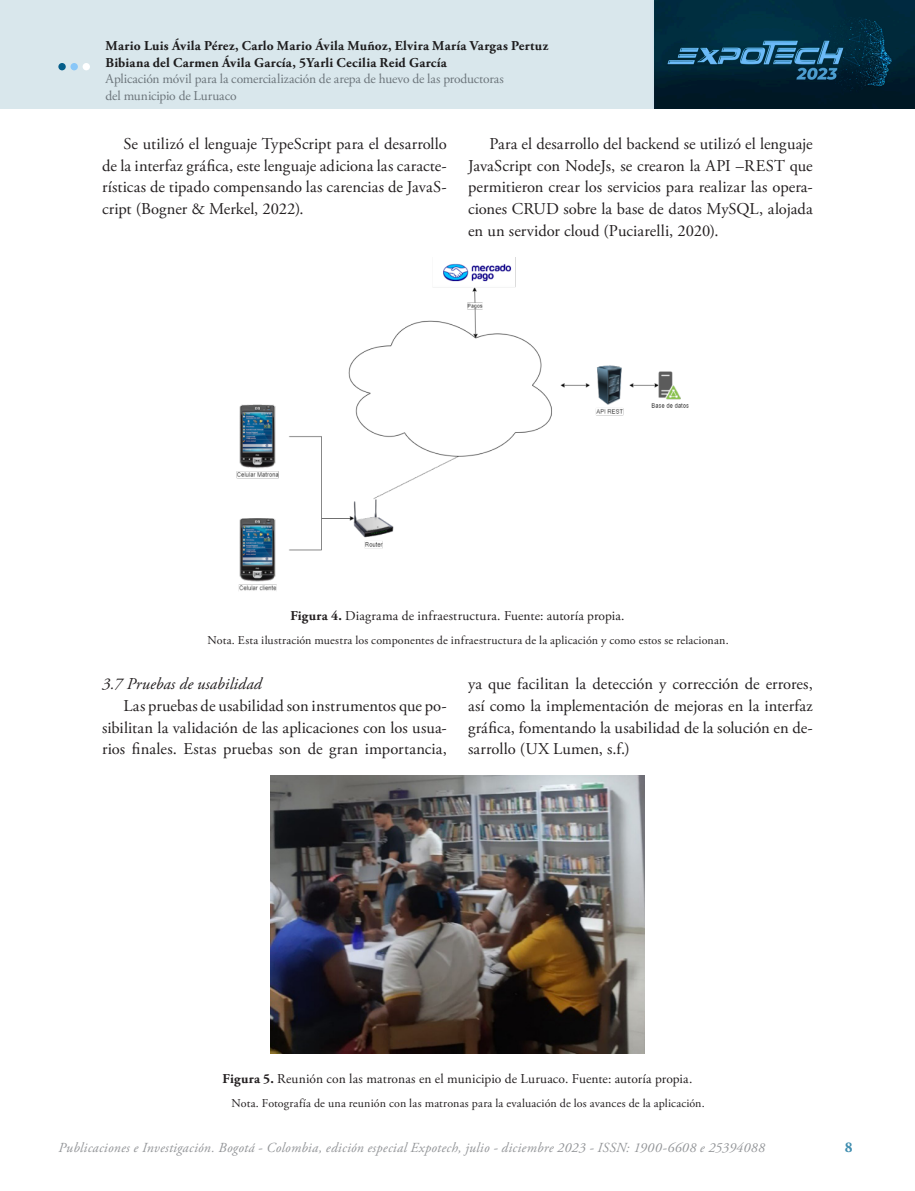
<style>
.page{position:relative;width:915px;height:1191px;background:#fff}
.page>*{position:absolute;margin:0;border:0;box-sizing:border-box;transform-origin:0 0}
.TEXTO_CORRIDO{font:16.5px/21.6px "Adobe Garamond Pro";color:#231f20;text-align:justify}
._3_Subtitulos{font:italic 16.5px "Adobe Garamond Pro";letter-spacing:.005em;color:#231f20}
.t1{font:700 15px "Adobe Garamond Pro";color:#3f8daf}
.t2{font:italic 13.8px "Adobe Garamond Pro";letter-spacing:.02em;color:#939598}
._3_Figura_1_linea{font:13.5px "Adobe Garamond Pro";letter-spacing:.005em;color:#231f20}
.t3{font:700 13.5px/16.5px "Adobe Garamond Pro";letter-spacing:.015em;color:#231f20}
.t4{font:13.5px/16.5px "Adobe Garamond Pro";letter-spacing:-.01em;color:#808285}
.Fuente{font:12px "Adobe Garamond Pro";color:#231f20}
.s1{font-weight:700}
</style>
<div class="page">
<img style="left:0;top:0;width:914px;height:109px">
<div style="left:58px;top:63px;width:8px;height:7px;background:#055e8a;border-radius:50%"></div>
<div style="left:70px;top:63px;width:8px;height:7px;background:#89c7f8;border-radius:50%"></div>
<div style="left:83px;top:63px;width:7px;height:7px;background:#fff;border-radius:50%"></div>
<img style="left:236px;top:257px;width:452px;height:334px">
<img style="left:271px;top:776px;width:372px;height:277px">
<p class="t3" style="left:106px;top:38px;width:444px">Mario Luis Ávila Pérez, Carlo Mario Ávila Muñoz, Elvira María Vargas Pertuz<br>Bibiana del Carmen Ávila García, 5Yarli Cecilia Reid García</p>
<p class="t4" style="left:106px;top:71px;width:399px">Aplicación móvil para la comercialización de arepa de huevo de las productoras del municipio de Luruaco</p>
<p class="TEXTO_CORRIDO" style="left:102px;top:134px;width:346px;text-indent:21px">Se utilizó el lenguaje TypeScript para el desarrollo de la interfaz gráfica, este lenguaje adiciona las caracte&shy;rísticas de tipado compensando las carencias de JavaS&shy;cript (Bogner &amp; Merkel, 2022).</p>
<p class="TEXTO_CORRIDO" style="left:468px;top:134px;width:346px;text-indent:21px">Para el desarrollo del backend se utilizó el lenguaje JavaScript con NodeJs, se crearon la API –REST que permitieron crear los servicios para realizar las opera&shy;ciones CRUD sobre la base de datos MySQL, alojada en un servidor cloud (Puciarelli, 2020).</p>
<p class="_3_Figura_1_linea" style="left:290px;top:608px;width:335px"><span class="s1">Figura 4.</span> Diagrama de infraestructura. Fuente: autoría propia.</p>
<p class="Fuente" style="left:207px;top:633px;width:522px">Nota. Esta ilustración muestra los componentes de infraestructura de la aplicación y como estos se relacionan.</p>
<p class="_3_Subtitulos" style="left:102px;top:674px;width:161px">3.7 Pruebas de usabilidad</p>
<p class="TEXTO_CORRIDO" style="left:102px;top:695px;width:346px;text-indent:21px">Las pruebas de usabilidad son instrumentos que po&shy;sibilitan la validación de las aplicaciones con los usua&shy;rios finales. Estas pruebas son de gran importancia,</p>
<p class="TEXTO_CORRIDO" style="left:468px;top:674px;width:346px">ya que facilitan la detección y corrección de errores, así como la implementación de mejoras en la interfaz gráfica, fomentando la usabilidad de la solución en de&shy;sarrollo (UX Lumen, s.f.)</p>
<p class="_3_Figura_1_linea" style="left:222px;top:1070px;width:471px"><span class="s1">Figura 5.</span> Reunión con las matronas en el municipio de Luruaco. Fuente: autoría propia.</p>
<p class="Fuente" style="left:231px;top:1096px;width:474px">Nota. Fotografía de una reunión con las matronas para la evaluación de los avances de la aplicación.</p>
<p class="t2" style="left:58px;top:1139px;width:708px">Publicaciones e Investigación. Bogotá - Colombia, edición especial Expotech, julio - diciembre 2023 - ISSN: 1900-6608 e 25394088</p>
<p class="t1" style="left:844px;top:1138px;width:9px">8</p>
</div>
